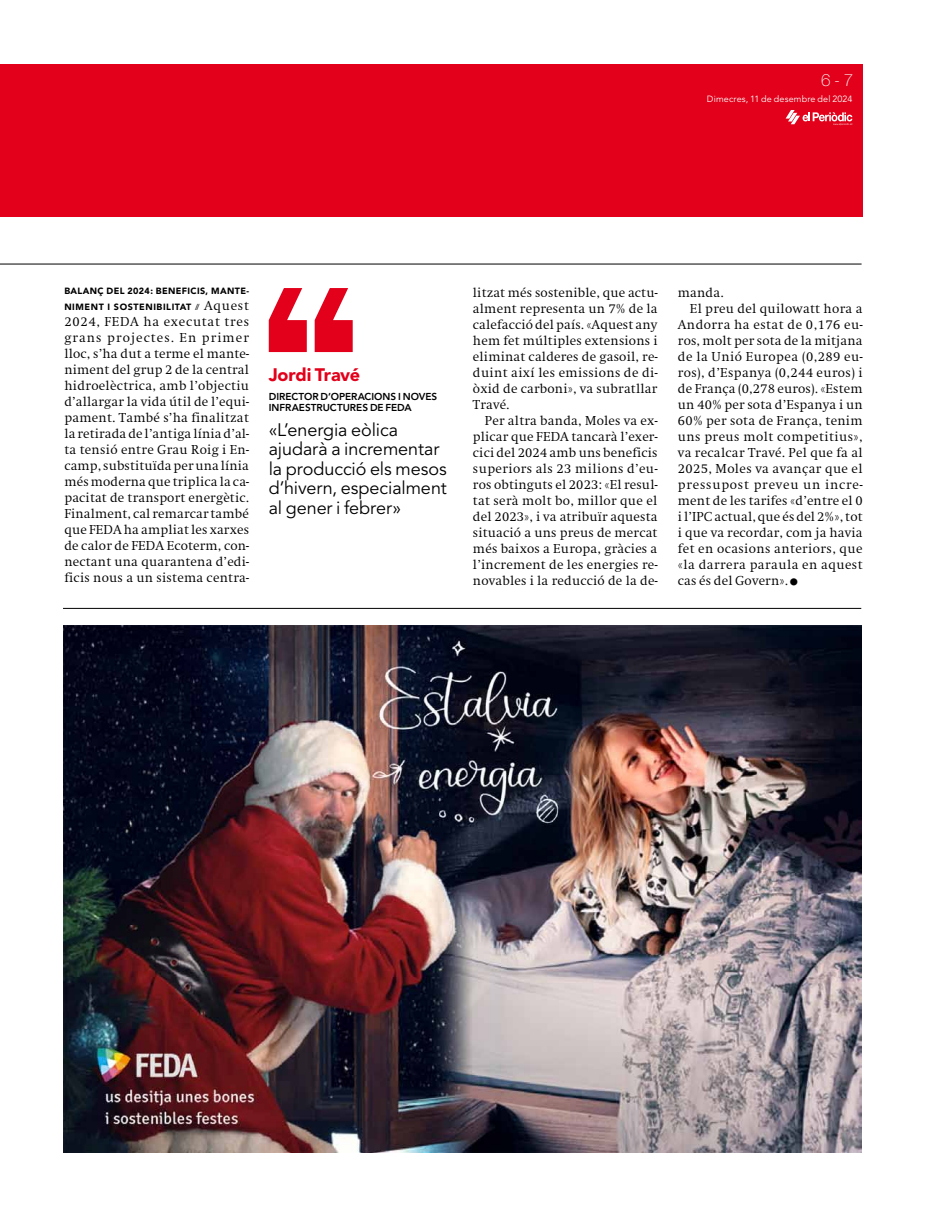
<style>
.page{position:relative;width:927px;height:1220px;background:#fff}
.page>*{position:absolute;margin:0;border:0;box-sizing:border-box;transform-origin:0 0}
.t1{font:18px/19.5px "Avenir LT Std";letter-spacing:-.005em;color:#000}
.t2{font:900 18px "Avenir LT Std";color:#e2001a}
.t3{font:100 17px "Helvetica Neue LT Std";color:#fff}
.t4{font:300 12.5px/16px "Swift ND Std";letter-spacing:.015em;color:#000;text-align:justify}
.t5{font:300 12.5px "Swift ND Std";letter-spacing:.035em;color:#000}
.t6{font:300 12.5px "Swift ND Std";letter-spacing:.06em;color:#000}
.t7{font:800 10px/11px "Avenir LT Std";color:#000}
.t8{font:900 9px/16px "Avenir LT Std";letter-spacing:.065em;color:#000;text-align:right}
.t9{font:9px "Avenir LT Std";letter-spacing:.015em;color:#fff}
.t10{font:900 9px "Avenir LT Std";letter-spacing:.04em;color:#000}
.s1{font-family:"Swift ND Std";font-weight:300;font-size:12.5px}
</style>
<div class="page">
<div style="left:0;top:64px;width:862px;height:153px;background:#e2001a"></div>
<svg style="left:785px;top:110px;width:67px;height:15px"></svg>
<hr style="left:0;top:264px;width:861px;height:1px;background:#000">
<hr style="left:63px;top:608px;width:798px;height:1px;background:#000">
<img style="left:63px;top:625px;width:798px;height:527px">
<svg style="left:269px;top:288px;width:84px;height:64px"></svg>
<p class="t3" style="left:821px;top:70px;width:33px">6 - 7</p>
<p class="t9" style="left:707px;top:94px;width:147px">Dimecres, 11 de desembre del 2024</p>
<p class="t10" style="left:64px;top:286px;width:152px">BALANÇ DEL 2024: BENEFICIS, MA</p>
<p class="t8" style="left:64px;top:283px;width:186px">NTE-<br>NIMENT I SOSTENIBILITAT <span class="s1">Aquest</span></p>
<p class="t4" style="left:64px;top:314px;width:186px">2024, FEDA ha executat tres grans projectes. En primer lloc, s’ha dut a terme el mante&shy;niment del grup 2 de la central hidroelèctrica, amb l’objectiu d’allargar la vida útil de l’equi&shy;pament. També s’ha finalitzat la retirada de l’antiga línia d’al&shy;ta tensió entre Grau Roig i En&shy;camp, substituïda per una línia més moderna que triplica la ca&shy;pacitat de transport energètic.<br>Finalment, cal remarcar també que FEDA ha ampliat les xarxes de calor de FEDA Ecoterm, con&shy;nectant una quarantena d’edi&shy;ficis nous a un sistema centra-</p>
<p class="t2" style="left:269px;top:364px;width:93px">JORDI TRAVÉ</p>
<p class="t7" style="left:269px;top:391px;width:170px">DIRECTOR D’OPERACIONS I NOVES<br>INF RAESTRUCTURES DE FEDA</p>
<p class="t1" style="left:269px;top:420px;width:179px">«L’energia eòlica ajudarà a incrementar la producció els mesos d’hivern, especialment al gener i febrer»</p>
<p class="t4" style="left:473px;top:285px;width:186px">litzat més sostenible, que actu-</p>
<p class="t4" style="left:473px;top:301px;width:186px">alment representa un 7% de la</p>
<p class="t4" style="left:473px;top:317px;width:186px">calefacció del país. «Aquest any</p>
<p class="t4" style="left:473px;top:333px;width:186px">hem fet múltiples extensions i</p>
<p class="t4" style="left:473px;top:349px;width:186px">eliminat calderes de gasoil, re-</p>
<p class="t4" style="left:473px;top:365px;width:186px">duint així les emissions de di-</p>
<p class="t4" style="left:473px;top:381px;width:186px">òxid de carboni», va subratllar</p>
<p class="t4" style="left:473px;top:397px;width:38px">Travé.</p>
<p class="t4" style="left:485px;top:413px;width:174px">Per altra banda, Moles va ex-</p>
<p class="t4" style="left:473px;top:429px;width:186px">plicar que FEDA tancarà l’exer-</p>
<p class="t4" style="left:473px;top:445px;width:186px">cici del 2024 amb uns beneficis</p>
<p class="t4" style="left:473px;top:461px;width:186px">superiors als 23 milions d’eu-</p>
<p class="t4" style="left:473px;top:477px;width:186px">ros obtinguts el 2023: «El resul-</p>
<p class="t4" style="left:473px;top:493px;width:186px">tat serà molt bo, millor que el</p>
<p class="t4" style="left:473px;top:509px;width:186px">del 2023», i va atribuïr aquesta</p>
<p class="t4" style="left:473px;top:525px;width:186px">situació a uns preus de mercat</p>
<p class="t4" style="left:473px;top:541px;width:186px">més baixos a Europa, gràcies a</p>
<p class="t4" style="left:473px;top:557px;width:186px">l’increment de les energies re-</p>
<p class="t4" style="left:473px;top:573px;width:186px">novables i la reducció de la de-</p>
<p class="t4" style="left:678px;top:285px;width:47px">manda.</p>
<p class="t4" style="left:690px;top:301px;width:174px">El preu del quilowatt hora a</p>
<p class="t5" style="left:678px;top:317px;width:186px">Andorra ha estat de 0,176 eu-</p>
<p class="t4" style="left:678px;top:333px;width:186px">ros, molt per sota de la mitjana</p>
<p class="t5" style="left:678px;top:349px;width:186px">de la Unió Europea (0,289 eu-</p>
<p class="t4" style="left:678px;top:365px;width:186px">ros), d’Espanya (0,244 euros) i</p>
<p class="t4" style="left:678px;top:381px;width:186px">de França (0,278 euros). «Estem</p>
<p class="t4" style="left:678px;top:397px;width:186px">un 40% per sota d’Espanya i un</p>
<p class="t4" style="left:678px;top:413px;width:186px">60% per sota de França, tenim</p>
<p class="t5" style="left:678px;top:429px;width:186px">uns preus molt competitius»,</p>
<p class="t4" style="left:678px;top:445px;width:186px">va recalcar Travé. Pel que fa al</p>
<p class="t4" style="left:678px;top:461px;width:186px">2025, Moles va avançar que el</p>
<p class="t6" style="left:678px;top:477px;width:186px">pressupost preveu un incre-</p>
<p class="t4" style="left:678px;top:493px;width:186px">ment de les tarifes «d’entre el 0</p>
<p class="t4" style="left:678px;top:509px;width:186px">i l’IPC actual, que és del 2%», tot</p>
<p class="t4" style="left:678px;top:525px;width:186px">i que va recordar, com ja havia</p>
<p class="t4" style="left:678px;top:541px;width:186px">fet en ocasions anteriors, que</p>
<p class="t5" style="left:678px;top:557px;width:186px">«la darrera paraula en aquest</p>
<p class="t4" style="left:678px;top:573px;width:111px">cas és del Govern».</p>
</div>
